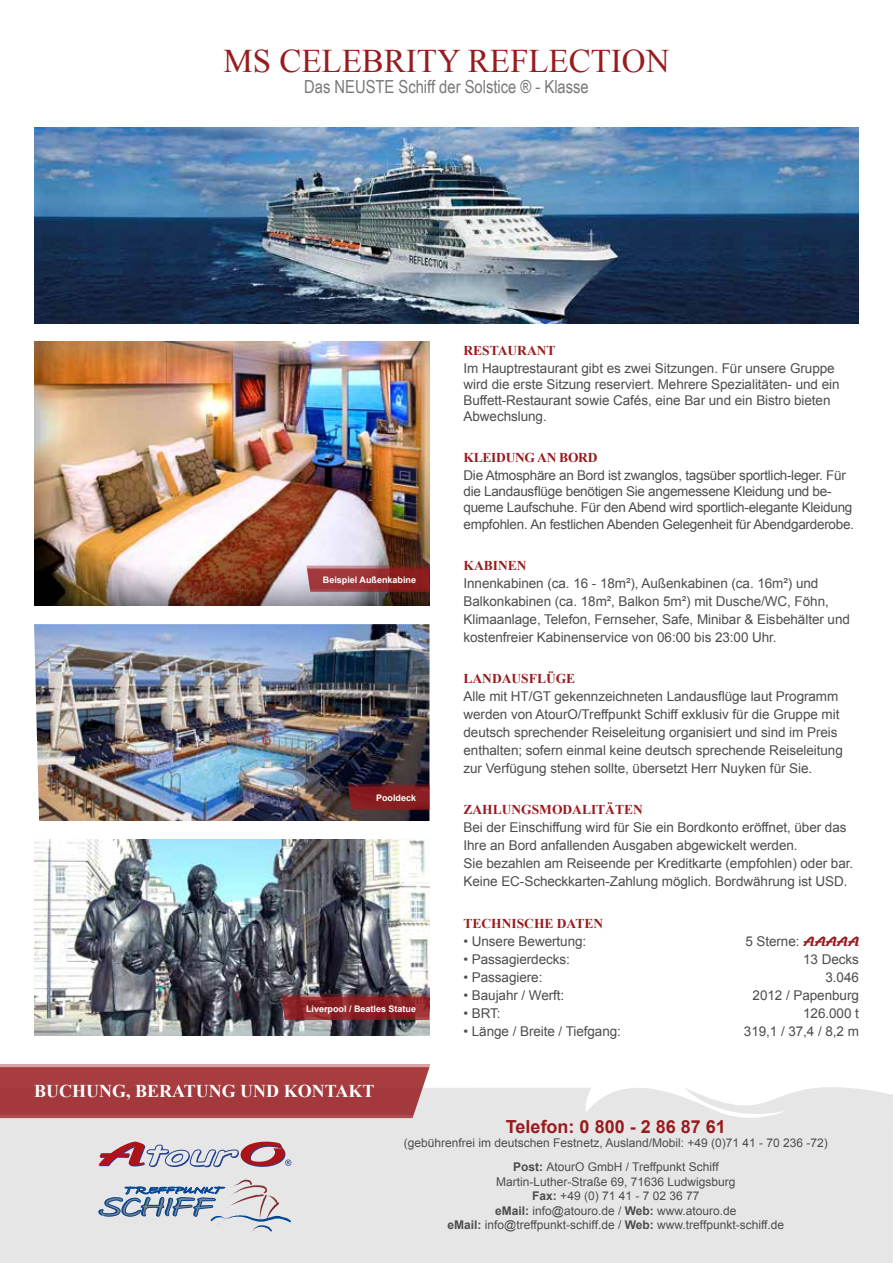
<style>
.page{position:relative;width:893px;height:1263px;background:#fff}
.page>*{position:absolute;margin:0;border:0;box-sizing:border-box;transform-origin:0 0}
.t1{font:33px "Times New Roman";color:#981b1e}
.t2{font:18px "Arial Narrow";color:#77787b}
.t3{font:700 18px "Times New Roman";color:#fff}
.t4{font:700 18px "Arial";color:#981b1e}
.t5{font:13.5px/18px "Arial";letter-spacing:-.005em;color:#4d4d4f}
.t6{font:700 13.5px "Times New Roman";color:#981b1e}
.t7{font:700 13.5px "Times New Roman";letter-spacing:-.02em;color:#981b1e}
.t8{font:12px/14.4px "Arial";color:#4d4d4f;text-align:center}
.t9{font:700 9px "Arial";color:#fff}
.s1{font-family:"Agfa Nadianne";font-weight:700;color:#981b1e}
.s2{font-weight:700}
</style>
<div class="page">
<div style="left:0;top:1087px;width:893px;height:176px;background:#e6e6e6"></div>
<img style="left:34px;top:128px;width:825px;height:195px">
<svg style="left:98px;top:1141px;width:193px;height:26px;background:#c1a4af"></svg>
<div style="left:32px;top:339px;width:398px;height:267px;background:#000;opacity:.66"></div>
<svg style="left:306px;top:566px;width:123px;height:26px;background:#983539"></svg>
<img style="left:34px;top:624px;width:395px;height:197px">
<svg style="left:348px;top:784px;width:81px;height:26px;background:#7f1d21"></svg>
<img style="left:34px;top:839px;width:395px;height:196px">
<svg style="left:0;top:1064px;width:430px;height:54px;background:#a94447"></svg>
<svg style="left:281px;top:994px;width:148px;height:26px;background:#89292c"></svg>
<svg style="left:98px;top:1180px;width:193px;height:52px;background:#c3cad4"></svg>
<h1 class="t1" style="left:223px;top:39px;width:287px">MS CELEBRITY REFLECTI</h1>
<h1 class="t1" style="left:622px;top:39px;width:49px">ON</h1>
<h2 class="t2" style="left:304px;top:73px;width:286px">Das NEUSTE Schiff der Solstice ® - Klasse</h2>
<p class="t9" style="left:323px;top:574px;width:95px">Beispiel Außenkabine</p>
<p class="t9" style="left:376px;top:792px;width:42px">Pooldeck</p>
<p class="t9" style="left:306px;top:1002px;width:112px">Liverpool / Beatles Statue</p>
<h2 class="t3" style="left:34px;top:1079px;width:15px">BUCHUNG</h2>
<h2 class="t3" style="left:126px;top:1079px;width:23px">, BERATUNG</h2>
<h2 class="t3" style="left:240px;top:1079px;width:14px">UND</h2>
<h2 class="t3" style="left:284px;top:1079px;width:14px">KONTAKT</h2>
<p class="t6" style="left:463px;top:341px;width:11px">RESTAURANT</p>
<p class="t5" style="left:463px;top:360px;width:378px;line-height:16.2px">Im Hauptrestaurant gibt es zwei Sitzungen. Für unsere Gruppe wird die erste Sitzung reserviert. Mehrere Spezialitäten- und ein Buffett-Restaurant sowie Cafés, eine Bar und ein Bistro bieten Abwechslung.</p>
<p class="t7" style="left:463px;top:448px;width:135px">KLEIDUNG AN BORD</p>
<p class="t5" style="left:463px;top:467px;width:392px;line-height:16.2px">Die Atmosphäre an Bord ist zwanglos, tagsüber sportlich-leger. Für die Landausflüge benötigen Sie angemessene Kleidung und be&shy;queme Laufschuhe. Für den Abend wird sportlich-elegante Kleidung empfohlen. An festlichen Abenden Gelegenheit für Abendgarderobe.</p>
<p class="t6" style="left:463px;top:556px;width:65px">KABINEN</p>
<p class="t5" style="left:463px;top:574px;width:388px">Innenkabinen (ca. 16 - 18m²), Außenkabinen (ca. 16m²) und Balkonkabinen (ca. 18m², Balkon 5m²) mit Dusche/WC, Föhn, Klimaanlage, Telefon, Fernseher, Safe, Minibar &amp; Eisbehälter und kostenfreier Kabinenservice von 06:00 bis 23:00 Uhr.</p>
<p class="t6" style="left:463px;top:669px;width:113px">LANDAUSFLÜGE</p>
<p class="t5" style="left:463px;top:687px;width:381px">Alle mit HT/GT gekennzeichneten Landausflüge laut Programm werden von AtourO/Treffpunkt Schiff exklusiv für die Gruppe mit deutsch sprechender Reiseleitung organisiert und sind im Preis enthalten; sofern einmal keine deutsch sprechende Reiseleitung zur Verfügung stehen sollte, übersetzt Herr Nuyken für Sie.</p>
<p class="t6" style="left:463px;top:800px;width:181px">ZAHLUNGSMODALITÄTEN</p>
<p class="t5" style="left:463px;top:819px;width:391px">Bei der Einschiffung wird für Sie ein Bordkonto eröffnet, über das Ihre an Bord anfallenden Ausgaben abgewickelt werden.<br>Sie bezahlen am Reiseende per Kreditkarte (empfohlen) oder bar.<br>Keine EC-Scheckkarten-Zahlung möglich. Bordwährung ist USD.</p>
<p class="t6" style="left:463px;top:914px;width:141px">TECHNISCHE DATEN</p>
<p class="t5" style="left:463px;top:932px;width:124px">• Unsere Bewertung:</p>
<p class="t5" style="left:745px;top:932px;width:115px">5 Sterne: <span class="s1">AAAAA</span></p>
<p class="t5" style="left:463px;top:950px;width:108px">• Passagierdecks:</p>
<p class="t5" style="left:803px;top:950px;width:57px">13 Decks</p>
<p class="t5" style="left:463px;top:968px;width:80px">• Passagiere:</p>
<p class="t5" style="left:825px;top:968px;width:35px">3.046</p>
<p class="t5" style="left:463px;top:986px;width:102px">• Baujahr / Werft:</p>
<p class="t5" style="left:753px;top:986px;width:108px">2012 / Papenburg</p>
<p class="t5" style="left:463px;top:1004px;width:39px">• BRT:</p>
<p class="t5" style="left:803px;top:1004px;width:57px">126.000 t</p>
<p class="t5" style="left:463px;top:1022px;width:159px">• Länge / Breite / Tiefgang:</p>
<p class="t5" style="left:744px;top:1022px;width:117px">319,1 / 37,4 / 8,2 m</p>
<h2 class="t4" style="left:506px;top:1115px;width:221px">Telefon: 0 800 - 2 86 87 61</h2>
<p class="t8" style="left:404px;top:1131px;width:425px;line-height:23.9px">(gebührenfrei im deutschen Festnetz, Ausland/Mobil: +49 (0)71 41 - 70 236 -72)<br><span class="s2">Post:</span> AtourO GmbH / Treffpunkt Schiff</p>
<p class="t8" style="left:448px;top:1174px;width:338px">Martin-Luther-Straße 69, 71636 Ludwigsburg<br><span class="s2">Fax:</span> +49 (0) 71 41 - 7 02 36 77<br><span class="s2">eMail:</span> info@atouro.de / <span class="s2">Web:</span> www.atouro.de<br><span class="s2">eMail:</span> info@treffpunkt-schiff.de / <span class="s2">Web:</span> www.treffpunkt-schiff.de</p>
</div>
